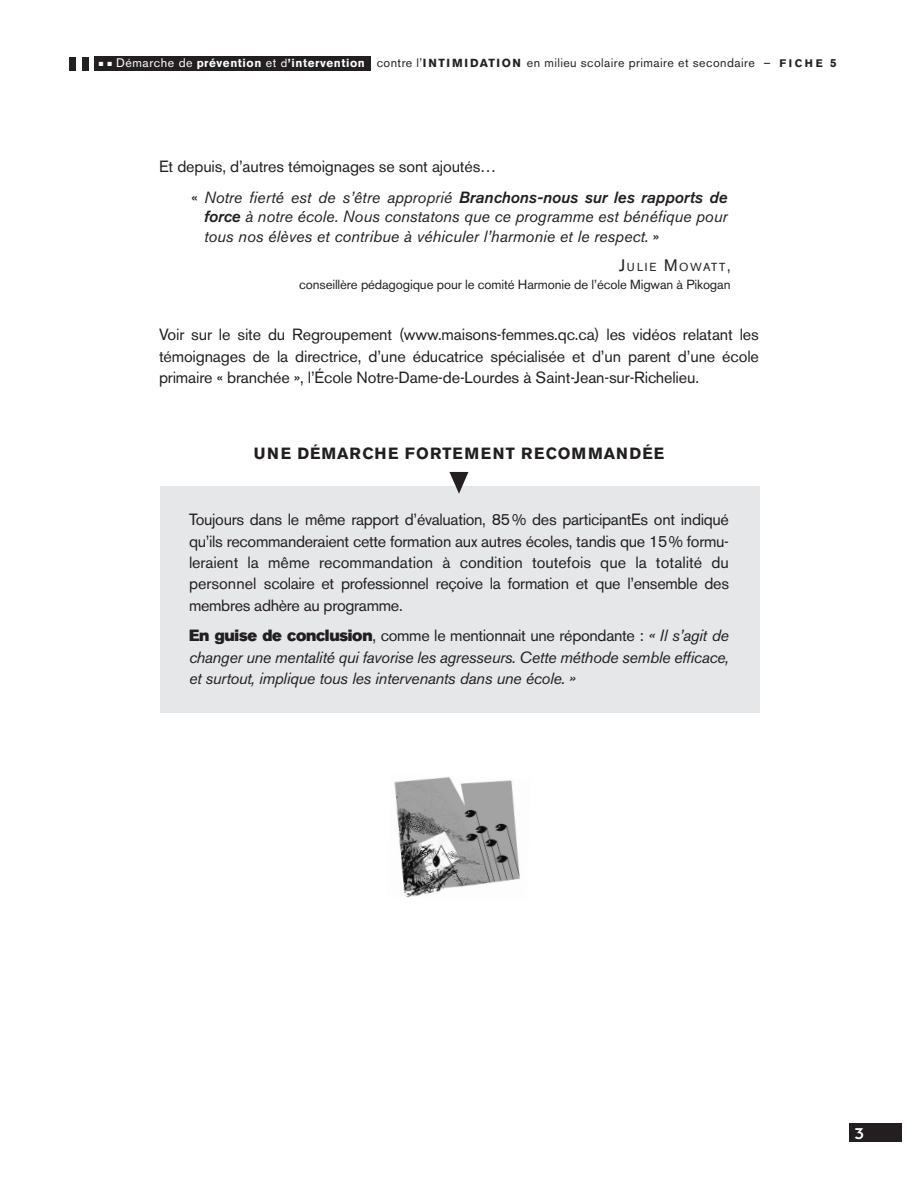
<style>
.page{position:relative;width:918px;height:1188px;background:#fff}
.page>*{position:absolute;margin:0;border:0;box-sizing:border-box;transform-origin:0 0}
.Titre_niveau_1{font:17.25px "Insignia";color:#fff}
.Texte_de_base{font:16.2px/21.3px "Akzidenz Grotesk BE";letter-spacing:-.01em;color:#231f20;text-align:justify}
.Texte_de_base-2{font:italic 16.2px/19.5px "Akzidenz Grotesk BE";color:#231f20;text-align:justify}
.Titre_niveau_1-2{font:700 16.2px "Akzidenz Grotesk BE";letter-spacing:.1em;color:#231f20}
.Texte_de_base-3{font:13.2px "Akzidenz Grotesk BE";letter-spacing:-.01em;color:#231f20}
.t1{font:12.3px "Akzidenz Grotesk BE";letter-spacing:.035em;color:#231f20}
.t2{font:700 11.7px "Akzidenz Grotesk BE";letter-spacing:.05em;color:#fff}
.Texte_de_base-4{font:11.55px "Akzidenz Grotesk BE";letter-spacing:.145em;color:#231f20}
.s1{font-weight:400;font-size:12.3px}
.s2{font-weight:400}
.s3{font-weight:400;font-size:12.3px;color:#231f20}
.s4{color:#231f20}
.s5{font-weight:700;font-size:10.8px}
.s6{font-weight:700;font-size:11.7px}
.s7{font-style:normal}
.s8{font-weight:500}
.s9{font-size:16.5px}
.s10{font-size:15px}
.s11{font-family:"Akzidenz Grotesk BE Super";font-style:normal}
</style>
<div class="page">
<div style="left:160px;top:486px;width:600px;height:227px;background:#e6e7e9"></div>
<svg style="left:449px;top:472px;width:19px;height:22px"></svg>
<div style="left:850px;top:1124px;width:52px;height:18px;background:#231f20"></div>
<img style="left:394px;top:777px;width:126px;height:121px">
<div style="left:94px;top:57px;width:277px;height:14px;background:#231f20"></div>
<div style="left:69px;top:57px;width:6px;height:14px;background:#231f20"></div>
<div style="left:82px;top:57px;width:7px;height:14px;background:#231f20"></div>
<p class="t2" style="left:99px;top:56px;width:414px">■ ■ <span class="s1">Démarche de</span> PRÉVENTION <span class="s1">et</span> <span class="s2">d</span>’INTERVENTION <span class="s3">contre l’</span><span class="s4">I N TIMI DATION</span></p>
<p class="t1" style="left:527px;top:55px;width:311px">en milieu scolaire primaire et secondaire – <span class="s5">F I C H E</span> <span class="s6">5</span></p>
<p class="Texte_de_base" style="left:159px;top:156px;width:339px">Et depuis, d’autres témoignages se sont ajoutés…</p>
<p class="Texte_de_base-2" style="left:204px;top:187px;width:525px;text-indent:-13px"><span class="s7">«</span> Notre fierté est de s’être approprié <span class="s8">Branchons-nous sur les rapports de force</span> à notre école. Nous constatons que ce programme est bénéfique pour tous nos élèves et contribue à véhiculer l’harmonie et le respect. <span class="s7">»</span></p>
<p class="Texte_de_base-4" style="left:619px;top:260px;width:113px"><span class="s9">J</span>ULIE <span class="s9">M</span>OWATT<span class="s10">,</span></p>
<p class="Texte_de_base-3" style="left:299px;top:277px;width:433px">conseillère pédagogique pour le comité Harmonie de l’école Migwan à Pikogan</p>
<p class="Texte_de_base" style="left:159px;top:324px;width:601px">Voir sur le site du Regroupement (www.maisons-femmes.qc.ca) les vidéos relatant les témoignages de la directrice, d’une éducatrice spécialisée et d’un parent d’une école primaire « branchée », l’École Notre-Dame-de-Lourdes à Saint-Jean-sur-Richelieu.</p>
<p class="Titre_niveau_1-2" style="left:254px;top:444px;width:364px">UNE DÉMARCH E FORTEMENT RECOMMAND</p>
<p class="Titre_niveau_1-2" style="left:642px;top:444px;width:23px">ÉE</p>
<p class="Texte_de_base" style="left:189px;top:509px;width:542px">Toujours dans le même rapport d’évaluation, 85% des participantEs ont indiqué qu’ils recommanderaient cette formation aux autres écoles, tandis que 15% formu&shy;leraient la même recommandation à condition toutefois que la totalité du personnel scolaire et professionnel reçoive la formation et que l’ensemble des membres adhère au programme.</p>
<p class="Texte_de_base-2" style="left:189px;top:625px;width:541px;line-height:21.3px"><span class="s11">En guise de conclusion</span><span class="s7">, comme le mentionnait une répondante :</span> « Il s’agit de changer une mentalité qui favorise les agresseurs. Cette méthode semble efficace, et surtout, implique tous les intervenants dans une école. »</p>
<p class="Titre_niveau_1" style="left:855px;top:1124px;width:11px">3</p>
</div>
